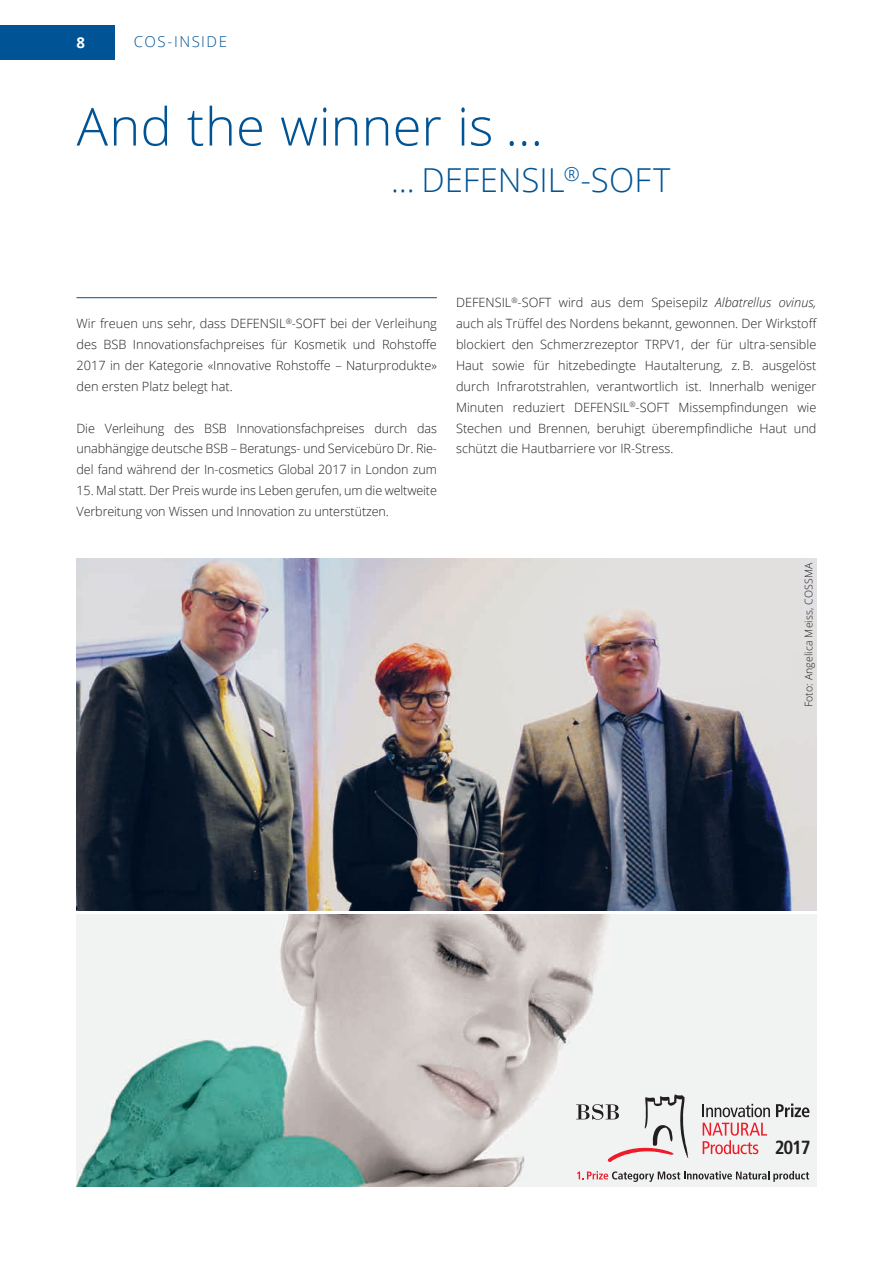
<style>
.page{position:relative;width:893px;height:1263px;background:#fff}
.page>*{position:absolute;margin:0;border:0;box-sizing:border-box;transform-origin:0 0}
.t1{font:300 52.5px "Open Sans";letter-spacing:.005em;color:#005495}
.t2{font:300 33px "Open Sans";letter-spacing:.005em;color:#005495}
.t3{font:700 condensed 19.05px "Frutiger";color:#231f20}
.t4{font:300 15px "Open Sans";letter-spacing:.1em;color:#005495}
.t5{font:700 15px "Open Sans";color:#fff}
.t6{font:300 12.75px/21px "Open Sans";letter-spacing:-.01em;color:#231f20;text-align:justify}
.t7{font:300 10.5px "Open Sans";letter-spacing:.01em;color:#231f20}
.s1{font-style:italic}
</style>
<div class="page">
<div style="left:0;top:26px;width:115px;height:34px;background:#005495"></div>
<hr style="left:77px;top:297px;width:360px;height:1px;background:#005495">
<img style="left:77px;top:558px;width:739px;height:352px">
<img style="left:77px;top:914px;width:739px;height:272px">
<svg style="left:576px;top:1094px;width:112px;height:68px"></svg>
<svg style="left:703px;top:1104px;width:67px;height:13px"></svg>
<svg style="left:776px;top:1103px;width:33px;height:14px"></svg>
<svg style="left:703px;top:1123px;width:64px;height:31px"></svg>
<svg style="left:577px;top:1171px;width:232px;height:11px"></svg>
<p class="t5" style="left:77px;top:32px;width:10px">8</p>
<p class="t4" style="left:134px;top:32px;width:95px">COS-INSIDE</p>
<h1 class="t1" style="left:77px;top:91px;width:468px">And the winner is …</h1>
<h2 class="t2" style="left:391px;top:157px;width:281px">… DEFENSIL<sup>®</sup>-SOFT</h2>
<p class="t6" style="left:77px;top:312px;width:362px">Wir freuen uns sehr, dass DEFENSIL<sup>®</sup>-SOFT bei der Verleihung des BSB Innovationsfachpreises für Kosmetik und Rohstoffe 2017 in der Kategorie «Innovative Rohstoffe – Naturprodukte» den ersten Platz belegt hat.</p>
<p class="t6" style="left:77px;top:417px;width:362px">Die Verleihung des BSB Innovationsfachpreises durch das unabhängige deutsche BSB – Beratungs- und Servicebüro Dr. Rie&shy;del fand während der In-cosmetics Global 2017 in London zum</p>
<p class="t6" style="left:77px;top:480px;width:362px">15. Mal statt. Der Preis wurde ins Leben gerufen, um die weltweite<br>Verbreitung von Wissen und Innovation zu unterstützen.</p>
<p class="t6" style="left:456px;top:291px;width:363px">DEFENSIL<sup>®</sup>-SOFT wird aus dem Speisepilz <span class="s1">Albatrellus ovinus, </span>auch als Trüffel des Nordens bekannt, gewonnen. Der Wirkstoff blockiert den Schmerzrezeptor TRPV1, der für ultra-sensible Haut sowie für hitzebedingte Hautalterung, z. B. ausgelöst durch Infrarotstrahlen, verantwortlich ist. Innerhalb weniger Minuten reduziert DEFENSIL<sup>®</sup>-SOFT Missempfindungen wie Stechen und Brennen, beruhigt überempfindliche Haut und schützt die Hautbarriere vor IR-Stress.</p>
<p class="t7" style="left:801px;top:707px;width:146px;rotate:-90deg">Foto: Angelica Meiss, COSSMA</p>
<h3 class="t3" style="left:775px;top:1136px;width:37px">2017</h3>
</div>
